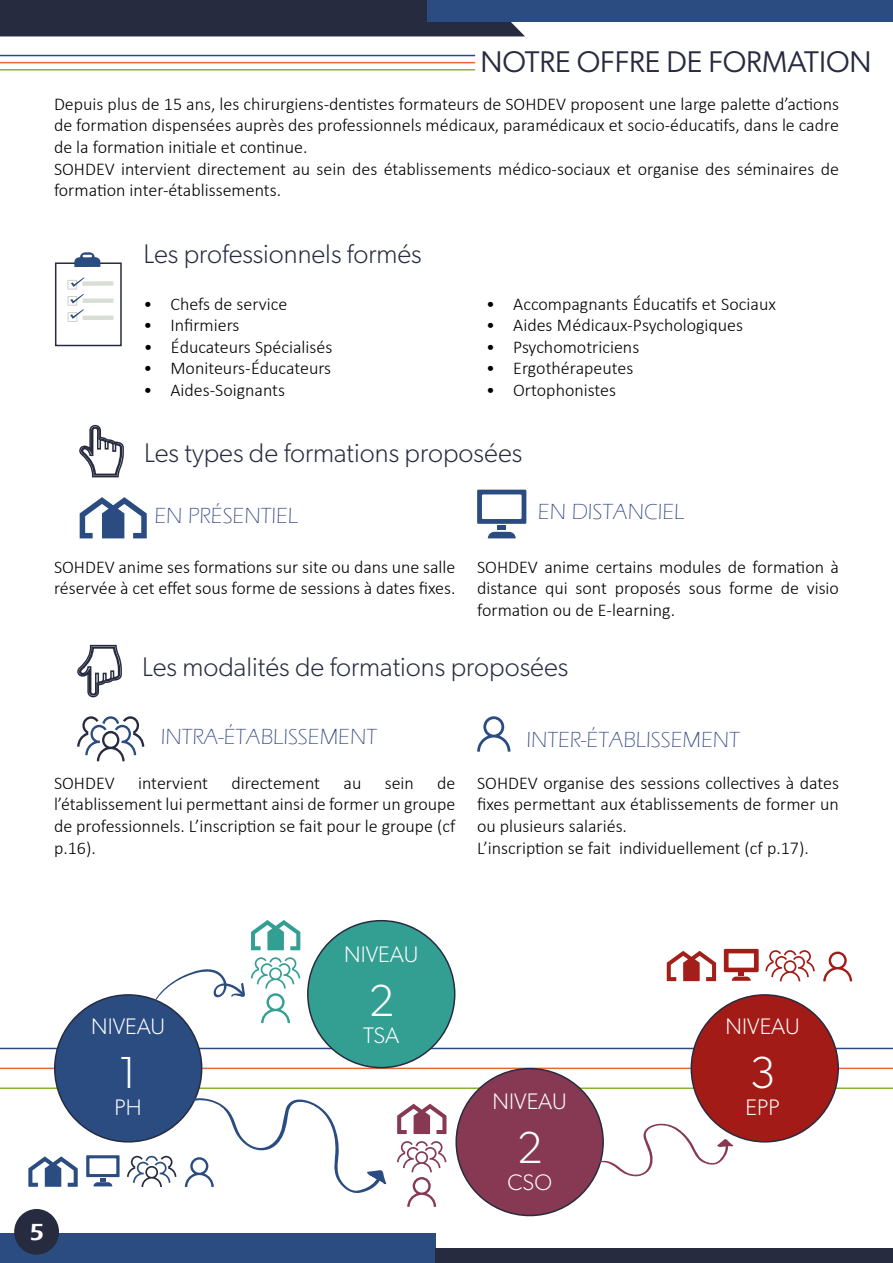
<style>
.page{position:relative;width:893px;height:1263px;background:#fff}
.page>*{position:absolute;margin:0;border:0;box-sizing:border-box;transform-origin:0 0}
.t1{font:300 45px "Gibson";color:#fff}
.t2{font:30px "Gibson";color:#272b3f}
.t3{font:300 27px "Gibson";color:#272b3f}
.t4{font:600 24px "Eras ITC";color:#fff}
.t5{font:300 22.5px "Eras ITC";color:#374c85}
.t6{font:300 22.5px "Gibson";color:#fff}
.t7{font:300 18px/21.6px "Calibri";color:#000}
</style>
<div class="page">
<div style="left:0;top:0;width:525px;height:36px;background:#272b3f"></div>
<div style="left:428px;top:0;width:465px;height:21px;background:#2a4c80"></div>
<svg style="left:77px;top:716px;width:67px;height:45px"></svg>
<svg style="left:80px;top:497px;width:67px;height:41px"></svg>
<svg style="left:488px;top:532px;width:28px;height:6px"></svg>
<div style="left:497px;top:525px;width:9px;height:5px;background:#2a4c80"></div>
<svg style="left:477px;top:490px;width:49px;height:34px"></svg>
<svg style="left:477px;top:716px;width:33px;height:36px"></svg>
<hr style="left:0;top:1048px;width:151px;height:1px;background:#2a4c80">
<hr style="left:0;top:1067px;width:151px;height:2px;background:#ea663b">
<hr style="left:0;top:1087px;width:151px;height:2px;background:#89b234">
<hr style="left:128px;top:1048px;width:765px;height:1px;background:#2a4c80">
<hr style="left:128px;top:1067px;width:765px;height:2px;background:#ea663b">
<hr style="left:128px;top:1087px;width:765px;height:2px;background:#89b234">
<div style="left:55px;top:995px;width:147px;height:147px;background:#2a4c80;border-radius:50%"></div>
<div style="left:308px;top:921px;width:147px;height:146px;background:#339f92;border-radius:50%"></div>
<div style="left:456px;top:1068px;width:147px;height:147px;background:#873954;border-radius:50%"></div>
<div style="left:691px;top:995px;width:147px;height:147px;background:#a31b17;border-radius:50%"></div>
<svg style="left:28px;top:1156px;width:50px;height:31px"></svg>
<svg style="left:86px;top:1155px;width:34px;height:31px"></svg>
<svg style="left:667px;top:951px;width:49px;height:30px"></svg>
<svg style="left:723px;top:948px;width:36px;height:33px"></svg>
<svg style="left:765px;top:950px;width:50px;height:31px"></svg>
<svg style="left:823px;top:951px;width:29px;height:30px"></svg>
<svg style="left:251px;top:920px;width:49px;height:30px"></svg>
<svg style="left:251px;top:957px;width:49px;height:66px"></svg>
<svg style="left:397px;top:1104px;width:49px;height:30px"></svg>
<svg style="left:397px;top:1141px;width:49px;height:66px"></svg>
<hr style="left:0;top:55px;width:475px;height:1px;background:#2a4c80">
<hr style="left:0;top:62px;width:475px;height:1px;background:#ea663b">
<hr style="left:0;top:69px;width:475px;height:2px;background:#89b234">
<svg style="left:152px;top:969px;width:93px;height:36px"></svg>
<svg style="left:127px;top:1097px;width:260px;height:96px"></svg>
<svg style="left:587px;top:1122px;width:147px;height:65px"></svg>
<div style="left:55px;top:262px;width:67px;height:84px;border:2px solid #272b3f"></div>
<svg style="left:74px;top:252px;width:26px;height:15px"></svg>
<svg style="left:67px;top:277px;width:18px;height:45px"></svg>
<div style="left:83px;top:315px;width:31px;height:5px;background:#d9ded4"></div>
<div style="left:82px;top:298px;width:31px;height:5px;background:#d9ded4"></div>
<div style="left:82px;top:281px;width:31px;height:5px;background:#d9ded4"></div>
<div style="left:0;top:1233px;width:436px;height:30px;background:#2a4c80"></div>
<div style="left:436px;top:1248px;width:457px;height:15px;background:#272b3f"></div>
<svg style="left:79px;top:424px;width:45px;height:54px"></svg>
<svg style="left:77px;top:644px;width:45px;height:54px"></svg>
<div style="left:14px;top:1209px;width:45px;height:46px;background:#272b3f;border-radius:50%"></div>
<h2 class="t2" style="left:480px;top:43px;width:393px">NOTRE OFFRE DE FORMATION</h2>
<p class="t7" style="left:54px;top:93px;width:786px">Depuis plus de 15 ans, les chirurgiens-dentistes formateurs de SOHDEV proposent une large palette d’actions de formation dispensées auprès des professionnels médicaux, paramédicaux et socio-éducatifs, dans le cadre de la formation initiale et continue.<br>SOHDEV intervient directement au sein des établissements médico-sociaux et organise des séminaires de formation inter-établissements.</p>
<h3 class="t3" style="left:143px;top:238px;width:280px">Les professionnels formés</h3>
<p class="t7" style="left:143px;top:293px;width:145px">• Chefs de service</p>
<p class="t7" style="left:143px;top:314px;width:98px">• Infirmiers</p>
<p class="t7" style="left:144px;top:336px;width:190px">• Éducateurs Spécialisés</p>
<p class="t7" style="left:143px;top:357px;width:189px">• Moniteurs-Éducateurs</p>
<p class="t7" style="left:143px;top:379px;width:143px">• Aides-Soignants</p>
<p class="t7" style="left:486px;top:293px;width:291px">• Accompagnants Éducatifs et Sociaux</p>
<p class="t7" style="left:486px;top:314px;width:258px">• Aides Médicaux-Psychologiques</p>
<p class="t7" style="left:486px;top:336px;width:155px">• Psychomotriciens</p>
<p class="t7" style="left:486px;top:357px;width:149px">• Ergothérapeutes</p>
<p class="t7" style="left:486px;top:379px;width:131px">• Ortophonistes</p>
<h3 class="t3" style="left:144px;top:436px;width:380px">Les types de formations proposées</h3>
<p class="t5" style="left:154px;top:503px;width:145px">EN PRÉSENTIEL</p>
<p class="t5" style="left:538px;top:499px;width:148px">EN DISTANCIEL</p>
<p class="t7" style="left:54px;top:556px;width:403px">SOHDEV anime ses formations sur site ou dans une salle réservée à cet effet sous forme de sessions à dates fixes.</p>
<p class="t7" style="left:477px;top:556px;width:363px;text-align:justify">SOHDEV anime certains modules de formation à distance qui sont proposés sous forme de visio formation ou de E-learning.</p>
<h3 class="t3" style="left:142px;top:650px;width:428px">Les modalités de formations proposées</h3>
<p class="t5" style="left:161px;top:724px;width:218px">INTRA-ÉTABLISSEMENT</p>
<p class="t5" style="left:526px;top:727px;width:215px">INTER-ÉTABLISSEMENT</p>
<p class="t7" style="left:54px;top:772px;width:403px;text-align:justify;text-indent:383px">de l’établissement lui permettant ainsi de former un groupe de professionnels. L’inscription se fait pour le groupe (cf p.16).</p>
<p class="t7" style="left:477px;top:772px;width:363px">SOHDEV organise des sessions collectives à dates fixes permettant aux établissements de former un ou plusieurs salariés.<br>L’inscription se fait individuellement (cf p.17).</p>
<p class="t7" style="left:54px;top:772px;width:62px">SOHDEV</p>
<p class="t7" style="left:138px;top:772px;width:72px">intervient</p>
<p class="t7" style="left:231px;top:772px;width:90px">directement</p>
<p class="t7" style="left:344px;top:772px;width:19px">au</p>
<p class="t7" style="left:385px;top:772px;width:31px">sein</p>
<h3 class="t4" style="left:29px;top:1218px;width:16px">5</h3>
<p class="t6" style="left:91px;top:1013px;width:76px">NIVEAU</p>
<h1 class="t1" style="left:119px;top:1045px;width:20px">1</h1>
<p class="t6" style="left:115px;top:1094px;width:29px">PH</p>
<p class="t6" style="left:344px;top:940px;width:76px">NIVEAU</p>
<h1 class="t1" style="left:369px;top:973px;width:27px">2</h1>
<p class="t6" style="left:363px;top:1021px;width:38px">TSA</p>
<p class="t6" style="left:493px;top:1087px;width:76px">NIVEAU</p>
<h1 class="t1" style="left:517px;top:1120px;width:27px">2</h1>
<p class="t6" style="left:507px;top:1168px;width:46px">CSO</p>
<p class="t6" style="left:726px;top:1013px;width:76px">NIVEAU</p>
<h1 class="t1" style="left:750px;top:1046px;width:27px">3</h1>
<p class="t6" style="left:746px;top:1094px;width:36px">EPP</p>
</div>
